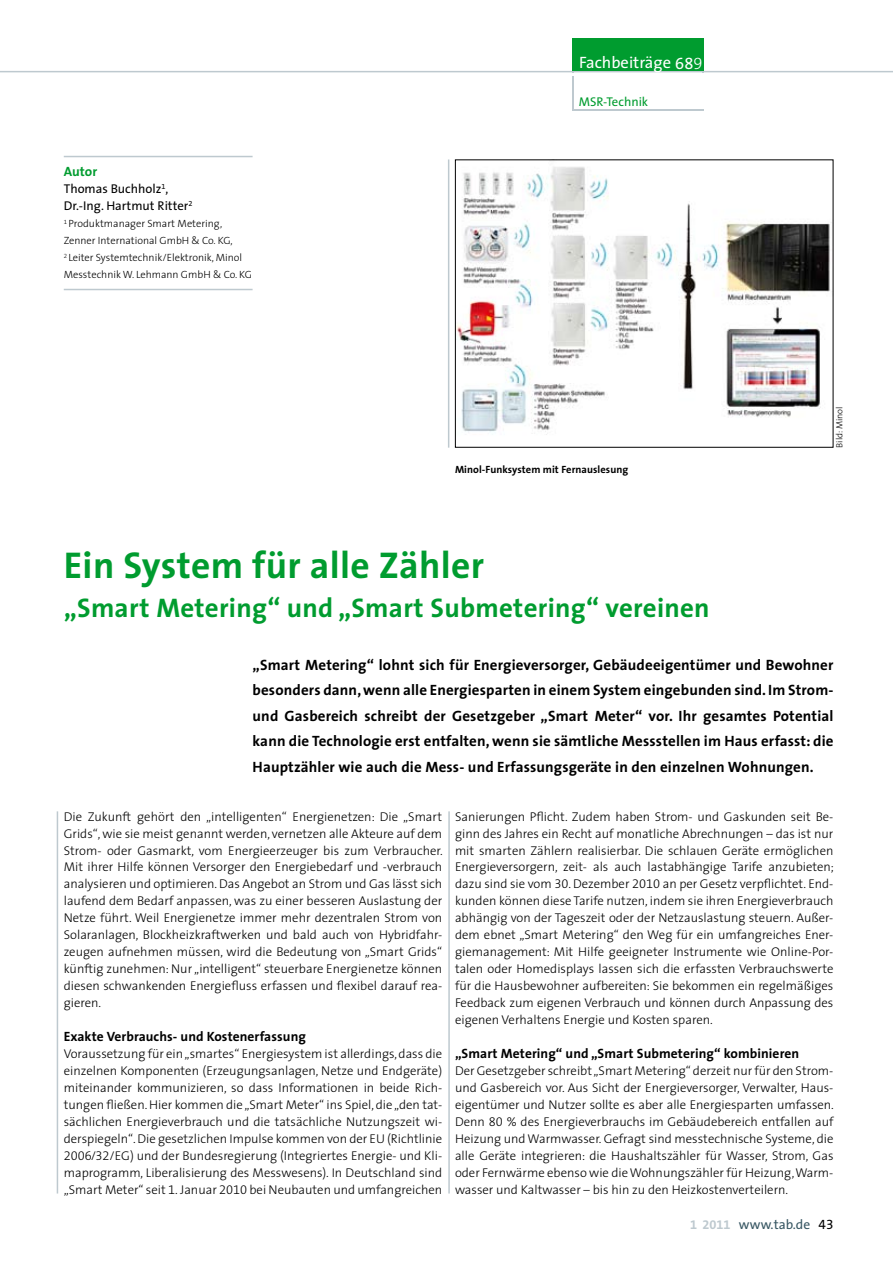
<style>
.page{position:relative;width:893px;height:1263px;background:#fff}
.page>*{position:absolute;margin:0;border:0;box-sizing:border-box;transform-origin:0 0}
.t1{font:700 37.5px "The Sans";letter-spacing:.01em;color:#009c2f}
.t2{font:700 27px "The Sans";letter-spacing:.01em;color:#009c2f}
.t3{font:16.5px "The Sans";color:#fff}
.t4{font:700 15px/25.5px "The Sans";letter-spacing:.01em;color:#000;text-align:justify}
.t5{font:700 13.5px "The Sans";letter-spacing:.005em;color:#000}
.t6{font:13.5px "The Sans";color:#385763}
.t7{font:700 13.5px "The Sans";color:#009c2f}
.t8{font:300 12.75px/17px "The Sans";color:#000;text-align:justify}
.t9{font:12.75px/17px "The Sans";color:#000}
.t10{font:12.75px "The Sans";color:#009c2f}
.t11{font:300 10.5px/17px "The Sans";color:#000}
.t12{font:700 10.5px "The Sans";letter-spacing:.005em;color:#000}
.t13{font:300 9px "The Sans";color:#000}
.s1{font-family:"The Sans Expert"}
.s2{font-family:"The Sans Light Expert"}
.s3{font-family:"The Sans Light Expert";font-weight:400}
.s4{font-family:"The Sans Bold Expert";font-size:12.75px;color:#bec9cf}
.s5{font-family:"The Sans Expert";color:#000}
</style>
<div class="page">
<hr style="left:0;top:71px;width:893px;height:1px;background:#bec9cf">
<hr style="left:572px;top:77px;width:2px;height:34px;background:#bec9cf">
<hr style="left:572px;top:109px;width:131px;height:2px;background:#bec9cf">
<div style="left:572px;top:38px;width:131px;height:33px;background:#009c2f"></div>
<hr style="left:448px;top:811px;width:2px;height:382px;background:#bec9cf">
<hr style="left:64px;top:289px;width:189px;height:1px;background:#bec9cf">
<img style="left:457px;top:167px;width:373px;height:268px">
<div style="left:455px;top:159px;width:378px;height:289px;border:1px solid #000"></div>
<hr style="left:448px;top:159px;width:1px;height:289px;background:#bec9cf">
<hr style="left:57px;top:811px;width:1px;height:382px;background:#bec9cf">
<hr style="left:64px;top:156px;width:189px;height:1px;background:#bec9cf">
<p class="t3" style="left:579px;top:51px;width:125px">Fachbeiträge <span class="s1">68</span><span class="s2">9</span></p>
<p class="t7" style="left:64px;top:163px;width:35px">Autor</p>
<p class="t9" style="left:64px;top:181px;width:130px">Thomas Buchholz<sup>1</sup>,<br>Dr.-Ing. Hartmut Ritter<sup>2</sup></p>
<p class="t11" style="left:64px;top:215px;width:190px"><sup>1</sup> Produktmanager Smart Metering, Zenner International GmbH &amp; Co. KG,<br><sup>2</sup> Leiter Systemtechnik/Elektronik, Minol Messtechnik W. Lehmann GmbH &amp; Co. KG</p>
<p class="t10" style="left:579px;top:93px;width:71px">MSR-Technik</p>
<p class="t12" style="left:455px;top:462px;width:175px">Minol-Funksystem mit Fernauslesung</p>
<h1 class="t1" style="left:64px;top:541px;width:422px">Ein System für alle Zähler</h1>
<h2 class="t2" style="left:64px;top:591px;width:647px">„Smart Metering“ und „Smart Submetering“ vereinen</h2>
<p class="t13" style="left:833px;top:448px;width:43px;rotate:-90deg">Bild: Minol</p>
<p class="t4" style="left:253px;top:652px;width:582px">„Smart Metering“ lohnt sich für Energieversorger, Gebäudeeigentümer und Bewohner besonders dann, wenn alle Energiesparten in einem System eingebunden sind. Im Strom&shy;und Gasbereich schreibt der Gesetzgeber „Smart Meter“ vor. Ihr gesamtes Potential kann die Technologie erst entfalten, wenn sie sämtliche Messstellen im Haus erfasst: die Hauptzähler wie auch die Mess- und Erfassungsgeräte in den einzelnen Wohnungen.</p>
<p class="t8" style="left:64px;top:808px;width:380px">Die Zukunft gehört den „intelligenten“ Energienetzen: Die „Smart Grids“, wie sie meist genannt werden, vernetzen alle Akteure auf dem Strom- oder Gasmarkt, vom Energieerzeuger bis zum Verbraucher.<br>Mit ihrer Hilfe können Versorger den Energiebedarf und -verbrauch analysieren und optimieren. Das Angebot an Strom und Gas lässt sich laufend dem Bedarf anpassen, was zu einer besseren Auslastung der Netze führt. Weil Energienetze immer mehr dezentralen Strom von Solaranlagen, Blockheizkraftwerken und bald auch von Hybridfahr&shy;zeugen aufnehmen müssen, wird die Bedeutung von „Smart Grids“ künftig zunehmen: Nur „intelligent“ steuerbare Energienetze können diesen schwankenden Energiefluss erfassen und flexibel darauf rea&shy;gieren.</p>
<p class="t5" style="left:64px;top:1028px;width:244px">Exakte Verbrauchs- und Kostenerfassung</p>
<p class="t8" style="left:64px;top:1045px;width:380px">Voraussetzung für ein „smartes“ Energiesystem ist allerdings, dass die einzelnen Komponenten (Erzeugungsanlagen, Netze und Endgeräte) miteinander kommunizieren, so dass Informationen in beide Rich&shy;tungen fließen. Hier kommen die „Smart Meter“ ins Spiel, die „den tat&shy;sächlichen Energieverbrauch und die tatsächliche Nutzungszeit wi&shy;derspiegeln“. Die gesetzlichen Impulse kommen von der EU (Richtlinie <span class="s3">2006/32</span>/EG) und der Bundesregierung (Integriertes Energie- und Kli&shy;maprogramm, Liberalisierung des Messwesens). In Deutschland sind „Smart Meter“ seit <span class="s3">1.</span> Januar <span class="s3">2010</span> bei Neubauten und umfangreichen</p>
<p class="t8" style="left:455px;top:808px;width:381px">Sanierungen Pflicht. Zudem haben Strom- und Gaskunden seit Be&shy;ginn des Jahres ein Recht auf monatliche Abrechnungen – das ist nur mit smarten Zählern realisierbar. Die schlauen Geräte ermöglichen Energieversorgern, zeit- als auch lastabhängige Tarife anzubieten; dazu sind sie vom <span class="s3">30</span>. Dezember <span class="s3">2010</span> an per Gesetz verpflichtet. End&shy;kunden können diese Tarife nutzen, indem sie ihren Energieverbrauch abhängig von der Tageszeit oder der Netzauslastung steuern. Außer&shy;dem ebnet „Smart Metering“ den Weg für ein umfangreiches Ener&shy;giemanagement: Mit Hilfe geeigneter Instrumente wie Online-Por&shy;talen oder Homedisplays lassen sich die erfassten Verbrauchswerte für die Hausbewohner aufbereiten: Sie bekommen ein regelmäßiges Feedback zum eigenen Verbrauch und können durch Anpassung des eigenen Verhaltens Energie und Kosten sparen.</p>
<p class="t5" style="left:455px;top:1045px;width:346px">„Smart Metering“ und „Smart Submetering“ kombinieren</p>
<p class="t8" style="left:455px;top:1062px;width:380px">Der Gesetzgeber schreibt „Smart Metering“ derzeit nur für den Strom&shy;und Gasbereich vor. Aus Sicht der Energieversorger, Verwalter, Haus&shy;eigentümer und Nutzer sollte es aber alle Energiesparten umfassen.<br>Denn <span class="s3">80</span> % des Energieverbrauchs im Gebäudebereich entfallen auf Heizung und Warmwasser. Gefragt sind messtechnische Systeme, die alle Geräte integrieren: die Haushaltszähler für Wasser, Strom, Gas oder Fernwärme ebenso wie die Wohnungszähler für Heizung, Warm&shy;wasser und Kaltwasser – bis hin zu den Heizkostenverteilern.</p>
<p class="t6" style="left:690px;top:1215px;width:145px"><span class="s4">1 2011</span> www.tab.de <span class="s5">43</span></p>
</div>
